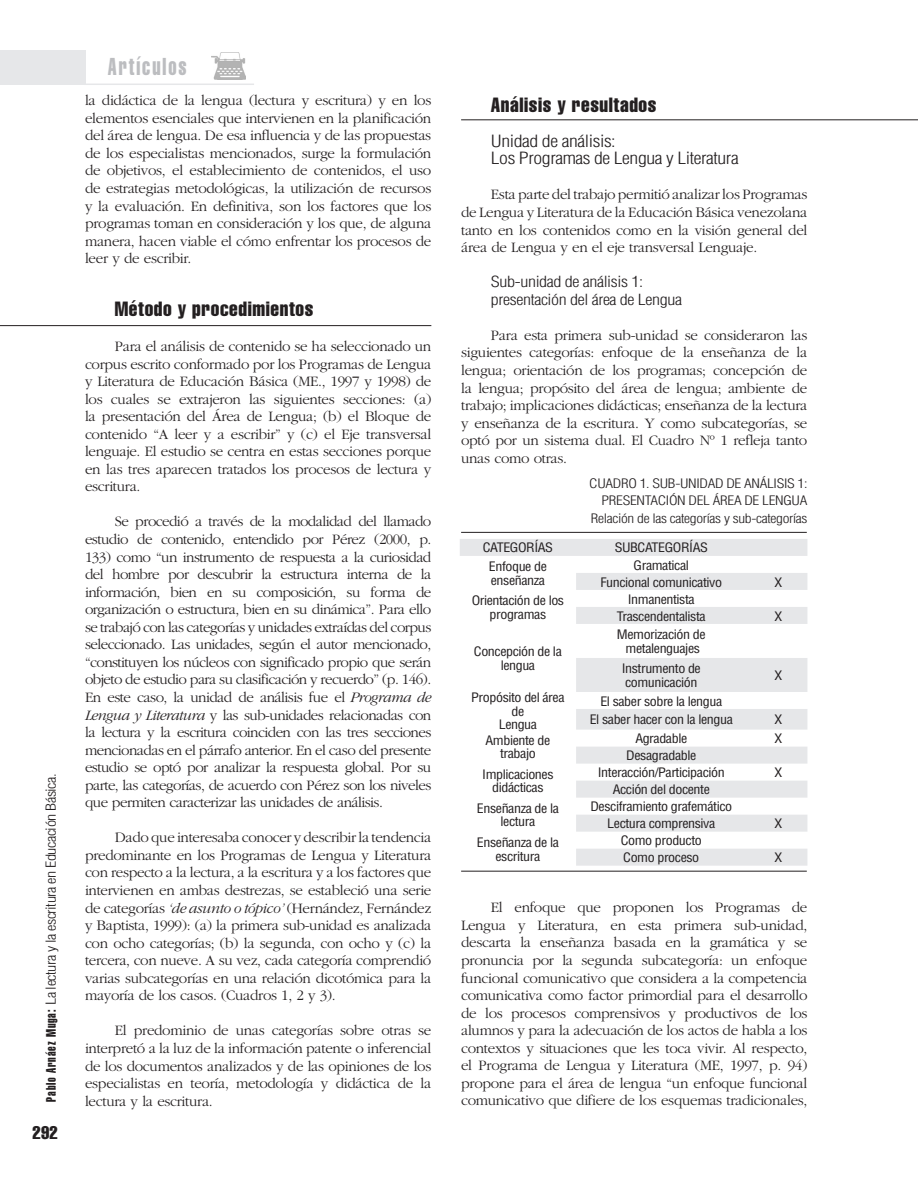
<style>
.page{position:relative;width:918px;height:1188px;background:#fff}
.page>*{position:absolute;margin:0;border:0;box-sizing:border-box;transform-origin:0 0}
.t1{font:extra-condensed 24px "Helvetica";letter-spacing:.1em;color:#bcbdc0;scale:.8 1}
.t2{font:extra-condensed 20.25px "Helvetica";letter-spacing:.03em;color:#231f20}
.t3{font:extra-condensed 18px "Helvetica";color:#231f20}
.t4{font:300 condensed 16.5px/17.5px "Helvetica";letter-spacing:-.02em;color:#231f20;scale:1.2 1}
.t5{font:300 15px/17.5px "Garamond";letter-spacing:-.02em;color:#231f20;text-align:justify}
.t6{font:300 condensed 15px/17.5px "Helvetica";letter-spacing:-.02em;color:#231f20;scale:1.2 1}
.t7{font:300 condensed 13.5px "Helvetica";letter-spacing:-.03em;color:#231f20;scale:1.2 1}
.t8{font:condensed 12.75px/13.5px "Helvetica";letter-spacing:-.03em;color:#231f20;text-align:center;scale:1.1 1}
.t9{font:300 condensed 12.75px/17.5px "Helvetica";letter-spacing:-.02em;color:#231f20;text-align:right;scale:1.2 1}
.s1{font-family:"Helvetica Extra Compressed";font-weight:400;font-stretch:normal}
.s2{font-style:italic}
</style>
<div class="page">
<div style="left:0;top:50px;width:85px;height:35px;background:#e6e7e9"></div>
<img style="left:211px;top:53px;width:34px;height:27px">
<hr style="left:84px;top:84px;width:170px;height:1px;background:#e6e7e9">
<svg style="left:460px;top:539px;width:347px;height:327px"></svg>
<hr style="left:461px;top:532px;width:346px;height:1px;background:#231f20">
<hr style="left:461px;top:871px;width:346px;height:1px;background:#231f20">
<hr style="left:0;top:325px;width:431px;height:1px;background:#231f20">
<hr style="left:461px;top:120px;width:457px;height:1px;background:#231f20">
<p class="t7" style="left:43px;top:1102px;width:275px;rotate:-90deg"><span class="s1">Pablo Arnáez Muga:</span> La lectura y la escritura en Educación Básica.</p>
<p class="t3" style="left:33px;top:1122px;width:27px">292</p>
<h1 class="t1" style="left:108px;top:51px;width:100px">Artículos</h1>
<p class="t5" style="left:85px;top:92px;width:348px">la didáctica de la lengua (lectura y escritura) y en los elementos esenciales que intervienen en la planificación del área de lengua. De esa influencia y de las propuestas de los especialistas mencionados, surge la formulación de objetivos, el establecimiento de contenidos, el uso de estrategias metodológicas, la utilización de recursos y la evaluación. En definitiva, son los factores que los programas toman en consideración y los que, de alguna manera, hacen viable el cómo enfrentar los procesos de leer y de escribir.</p>
<h2 class="t2" style="left:115px;top:296px;width:200px">Método y procedimientos</h2>
<p class="t5" style="left:85px;top:338px;width:348px;text-indent:30px">Para el análisis de contenido se ha seleccionado un corpus escrito conformado por los Programas de Lengua y Literatura de Educación Básica (ME., 1997 y 1998) de los cuales se extrajeron las siguientes secciones: (a) la presentación del Área de Lengua; (b) el Bloque de contenido “A leer y a escribir” y (c) el Eje transversal lenguaje. El estudio se centra en estas secciones porque en las tres aparecen tratados los procesos de lectura y escritura.</p>
<p class="t5" style="left:85px;top:513px;width:348px;text-indent:30px">Se procedió a través de la modalidad del llamado estudio de contenido, entendido por Pérez (2000, p.<br>133) como “un instrumento de respuesta a la curiosidad del hombre por descubrir la estructura interna de la información, bien en su composición, su forma de organización o estructura, bien en su dinámica”. Para ello se trabajó con las categorías y unidades extraídas del corpus seleccionado. Las unidades, según el autor mencionado, “constituyen los núcleos con significado propio que serán objeto de estudio para su clasificación y recuerdo” (p. 146).<br>En este caso, la unidad de análisis fue el <span class="s2">Programa de Lengua y Literatura</span> y las sub-unidades relacionadas con la lectura y la escritura coinciden con las tres secciones mencionadas en el párrafo anterior. En el caso del presente estudio se optó por analizar la respuesta global. Por su parte, las categorías, de acuerdo con Pérez son los niveles que permiten caracterizar las unidades de análisis.</p>
<p class="t5" style="left:85px;top:829px;width:348px;text-indent:30px">Dado que interesaba conocer y describir la tendencia predominante en los Programas de Lengua y Literatura con respecto a la lectura, a la escritura y a los factores que intervienen en ambas destrezas, se estableció una serie de categorías <span class="s2">‘de asunto o tópico’</span> (Hernández, Fernández y Baptista, 1999): (a) la primera sub-unidad es analizada con ocho categorías; (b) la segunda, con ocho y (c) la tercera, con nueve. A su vez, cada categoría comprendió varias subcategorías en una relación dicotómica para la mayoría de los casos. (Cuadros 1, 2 y 3).</p>
<p class="t5" style="left:85px;top:1022px;width:348px;text-indent:30px">El predominio de unas categorías sobre otras se interpretó a la luz de la información patente o inferencial de los documentos analizados y de las opiniones de los especialistas en teoría, metodología y didáctica de la lectura y la escritura.</p>
<h2 class="t2" style="left:491px;top:92px;width:167px">Análisis y resultados</h2>
<p class="t4" style="left:491px;top:132px;width:208px">Unidad de análisis:<br>Los Programas de Lengua y Literatura</p>
<p class="t5" style="left:461px;top:186px;width:348px;text-indent:30px">Esta parte del trabajo permitió analizar los Programas de Lengua y Literatura de la Educación Básica venezolana tanto en los contenidos como en la visión general del área de Lengua y en el eje transversal Lenguaje.</p>
<p class="t6" style="left:491px;top:273px;width:161px">Sub-unidad de análisis 1: presentación del área de Lengua</p>
<p class="t5" style="left:461px;top:327px;width:348px;text-indent:30px">Para esta primera sub-unidad se consideraron las siguientes categorías: enfoque de la enseñanza de la lengua; orientación de los programas; concepción de la lengua; propósito del área de lengua; ambiente de trabajo; implicaciones didácticas; enseñanza de la lectura y enseñanza de la escritura. Y como subcategorías, se optó por un sistema dual. El Cuadro Nº 1 refleja tanto unas como otras.</p>
<p class="t9" style="left:589px;top:474px;width:159px">Cuadro 1. Sub-uni dad de análisis</p>
<p class="t9" style="left:798px;top:474px;width:10px">1:</p>
<p class="t9" style="left:602px;top:492px;width:80px">PRESENTACIÓN DEL</p>
<p class="t9" style="left:591px;top:492px;width:182px">ÁREA DE LENGUA<br>Relación de las categorías y sub-categorías</p>
<p class="t8" style="left:483px;top:541px;width:65px">CATEGORÍAS</p>
<p class="t8" style="left:615px;top:541px;width:86px">SUBCATEGORÍAS</p>
<p class="t8" style="left:489px;top:560px;width:54px;text-align:left">Enfoque de enseñanza</p>
<p class="t8" style="left:600px;top:556px;width:112px;line-height:17px">Gramatical<br>Funcional comunicativo</p>
<p class="t8" style="left:472px;top:594px;width:86px">Orientación de los programas</p>
<p class="t8" style="left:617px;top:590px;width:82px;line-height:17px">Inmanentista<br>Trascendentalista</p>
<p class="t8" style="left:775px;top:575px;width:9px">X</p>
<p class="t8" style="left:775px;top:609px;width:9px">X</p>
<p class="t8" style="left:474px;top:645px;width:81px">Concepción de la lengua</p>
<p class="t8" style="left:617px;top:628px;width:82px">Memorización de metalenguajes</p>
<p class="t8" style="left:622px;top:662px;width:73px;text-align:left">Instrumento de comunicación</p>
<p class="t8" style="left:775px;top:669px;width:9px">X</p>
<p class="t8" style="left:471px;top:691px;width:86px">Propósito del área de<br>Lengua</p>
<p class="t8" style="left:590px;top:691px;width:132px;line-height:18.8px">El saber sobre la lengua<br>El saber hacer con la lengua</p>
<p class="t8" style="left:775px;top:713px;width:9px">X</p>
<p class="t8" style="left:486px;top:733px;width:60px">Ambiente de trabajo</p>
<p class="t8" style="left:635px;top:732px;width:49px">Agradable</p>
<p class="t8" style="left:775px;top:732px;width:9px">X</p>
<p class="t8" style="left:626px;top:749px;width:65px">Desagradable</p>
<p class="t8" style="left:482px;top:768px;width:66px">Implicaciones didácticas</p>
<p class="t8" style="left:598px;top:766px;width:117px">Interacción/Participación</p>
<p class="t8" style="left:775px;top:766px;width:9px">X</p>
<p class="t8" style="left:613px;top:783px;width:90px">Acción del docente</p>
<p class="t8" style="left:477px;top:802px;width:76px">Enseñanza de la lectura</p>
<p class="t8" style="left:590px;top:798px;width:130px;line-height:17px">Desciframiento grafemático<br>Lectura comprensiva</p>
<p class="t8" style="left:775px;top:817px;width:9px">X</p>
<p class="t8" style="left:477px;top:836px;width:76px">Enseñanza de la escritura</p>
<p class="t8" style="left:621px;top:832px;width:75px;line-height:17.1px;text-align:left">Como producto<br>Como proceso</p>
<p class="t8" style="left:775px;top:851px;width:9px">X</p>
<p class="t5" style="left:461px;top:899px;width:348px;text-indent:30px">El enfoque que proponen los Programas de Lengua y Literatura, en esta primera sub-unidad, descarta la enseñanza basada en la gramática y se pronuncia por la segunda subcategoría: un enfoque funcional comunicativo que considera a la competencia comunicativa como factor primordial para el desarrollo de los procesos comprensivos y productivos de los alumnos y para la adecuación de los actos de habla a los contextos y situaciones que les toca vivir. Al respecto, el Programa de Lengua y Literatura (ME, 1997, p. 94) propone para el área de lengua “un enfoque funcional comunicativo que difiere de los esquemas tradicionales,</p>
</div>
